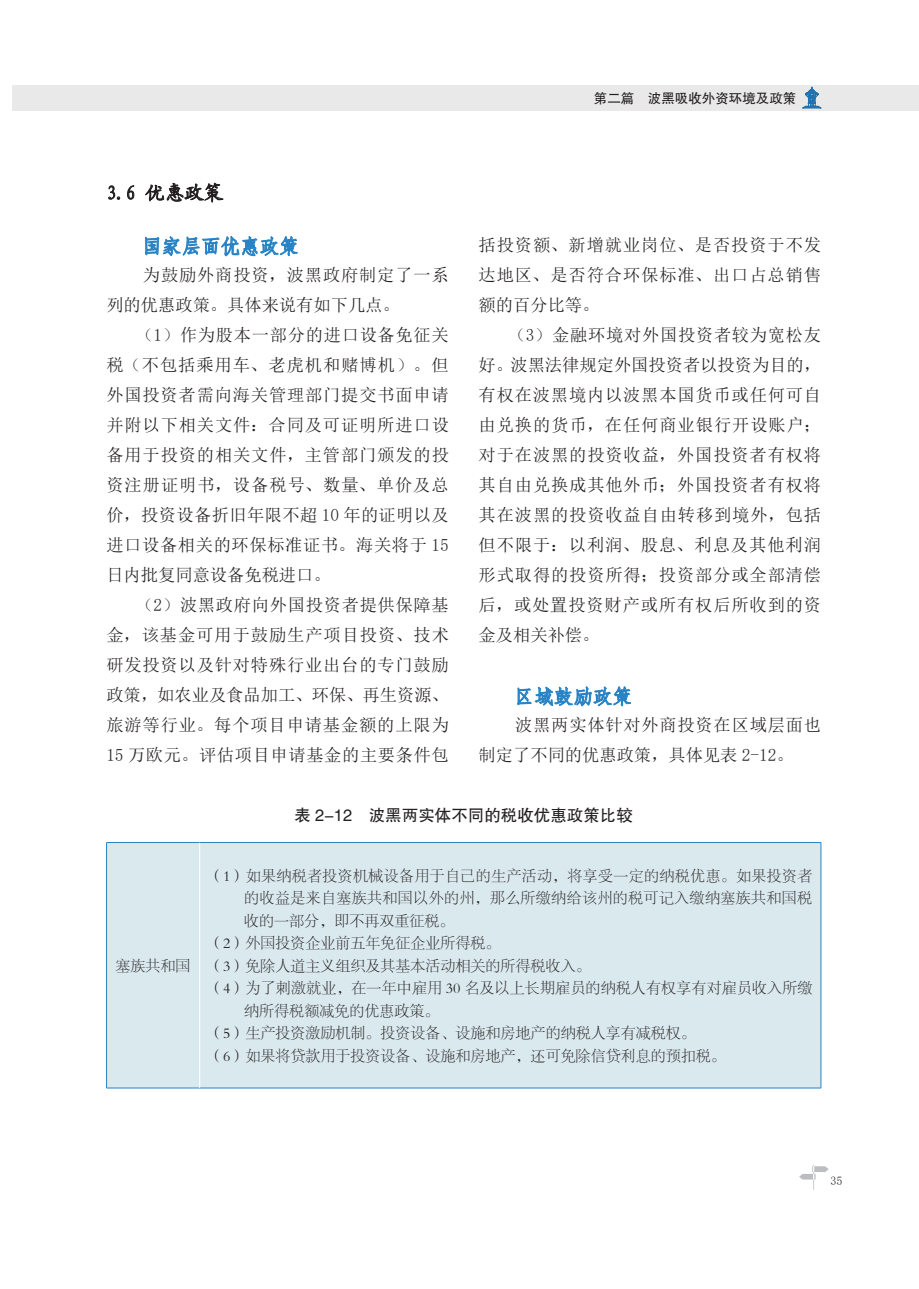
<style>
.page{position:relative;width:919px;height:1289px;background:#fff}
.page>*{position:absolute;margin:0;border:0;box-sizing:border-box;transform-origin:0 0}
.标题3{font:19.5px "H Yd 4 gj";color:#2783c5}
.标题2{font:19.5px "Kai Ti GB2312";color:#231f20}
.正文{font:17.25px/30px "Sim Sun";letter-spacing:.045em;color:#231f20;text-align:justify}
.表头{font:16.5px "FZHTJW GB1 0";color:#231f20}
.表内文{font:15px/22.5px "FZSYJW GB1 0";color:#231f20;text-align:justify}
.t1{font:13.5px "FZHTJW GB1 0";color:#231f20}
.t2{font:12px "Sim Sun";color:#231f20}
</style>
<div class="page">
<div style="left:13px;top:85px;width:905px;height:26px;background:#e9e9e9"></div>
<img style="left:799px;top:1165px;width:29px;height:24px">
<svg style="left:820px;top:1185px;width:8px;height:3px"></svg>
<svg style="left:802px;top:87px;width:19px;height:21px"></svg>
<svg style="left:108px;top:186px;width:12px;height:13px"></svg>
<svg style="left:127px;top:185px;width:7px;height:14px"></svg>
<svg style="left:145px;top:183px;width:78px;height:19px"></svg>
<svg style="left:145px;top:236px;width:152px;height:21px"></svg>
<svg style="left:517px;top:686px;width:113px;height:21px"></svg>
<div style="left:107px;top:843px;width:713px;height:244px;background:#dae9ee"></div>
<hr style="left:106px;top:842px;width:93px;height:1px;background:#2783c5">
<hr style="left:106px;top:842px;width:1px;height:245px;background:#2783c5">
<hr style="left:199px;top:842px;width:622px;height:1px;background:#2783c5">
<hr style="left:820px;top:842px;width:1px;height:245px;background:#2783c5">
<hr style="left:106px;top:1087px;width:93px;height:1px;background:#2783c5">
<hr style="left:199px;top:1087px;width:622px;height:1px;background:#2783c5">
<hr style="left:199px;top:842px;width:1px;height:245px;background:#fff">
<p class="t1" style="left:593px;top:90px;width:204px">第二篇 波黑吸收外资环境及政策</p>
<p class="标题2" style="left:106px;top:183px;width:118px">3.6 优惠政策</p>
<p class="标题3" style="left:142px;top:236px;width:157px">国家层面优惠政策</p>
<p class="正文" style="left:106px;top:260px;width:344px;text-indent:37px">为鼓励外商投资，波黑政府制定了一系列的优惠政策。具体来说有如下几点。</p>
<p class="正文" style="left:106px;top:320px;width:344px;text-indent:30px">（1）作为股本一部分的进口设备免征关税（不包括乘用车、老虎机和赌博机）。但外国投资者需向海关管理部门提交书面申请并附以下相关文件：合同及可证明所进口设备用于投资的相关文件，主管部门颁发的投资注册证明书，设备税号、数量、单价及总价，投资设备折旧年限不超 10 年的证明以及进口设备相关的环保标准证书。海关将于 15日内批复同意设备免税进口。</p>
<p class="正文" style="left:106px;top:590px;width:344px;text-indent:30px">（2）波黑政府向外国投资者提供保障基金，该基金可用于鼓励生产项目投资、技术研发投资以及针对特殊行业出台的专门鼓励政策，如农业及食品加工、环保、再生资源、旅游等行业。每个项目申请基金额的上限为15 万欧元。评估项目申请基金的主要条件包</p>
<p class="正文" style="left:478px;top:230px;width:344px">括投资额、新增就业岗位、是否投资于不发达地区、是否符合环保标准、出口占总销售额的百分比等。</p>
<p class="正文" style="left:478px;top:320px;width:344px;text-indent:30px">（3）金融环境对外国投资者较为宽松友好。波黑法律规定外国投资者以投资为目的，有权在波黑境内以波黑本国货币或任何可自由兑换的货币，在任何商业银行开设账户；对于在波黑的投资收益，外国投资者有权将其自由兑换成其他外币；外国投资者有权将其在波黑的投资收益自由转移到境外，包括但不限于：以利润、股息、利息及其他利润形式取得的投资所得；投资部分或全部清偿后，或处置投资财产或所有权后所收到的资金及相关补偿。</p>
<p class="标题3" style="left:514px;top:686px;width:118px">区域鼓励政策</p>
<p class="正文" style="left:478px;top:710px;width:344px;text-indent:37px">波黑两实体针对外商投资在区域层面也制定了不同的优惠政策，具体见表 2-12。</p>
<p class="表内文" style="left:115px;top:954px;width:76px">塞族共和国</p>
<p class="表头" style="left:294px;top:805px;width:340px">表 2-12　波黑两实体不同的税收优惠政策比较</p>
<p class="表内文" style="left:244px;top:864px;width:569px;text-indent:-36px">（1）如果纳税者投资机械设备用于自己的生产活动，将享受一定的纳税优惠。如果投资者的收益是来自塞族共和国以外的州，那么所缴纳给该州的税可记入缴纳塞族共和国税收的一部分，即不再双重征税。</p>
<p class="表内文" style="left:208px;top:932px;width:294px">（2）外国投资企业前五年免征企业所得税。</p>
<p class="表内文" style="left:208px;top:954px;width:384px">（3）免除人道主义组织及其基本活动相关的所得税收入。</p>
<p class="表内文" style="left:244px;top:977px;width:569px;text-indent:-36px">（4）为了刺激就业，在一年中雇用 30 名及以上长期雇员的纳税人有权享有对雇员收入所缴纳所得税额减免的优惠政策。</p>
<p class="表内文" style="left:208px;top:1022px;width:489px">（5）生产投资激励机制。投资设备、设施和房地产的纳税人享有减税权。</p>
<p class="表内文" style="left:208px;top:1044px;width:519px">（6）如果将贷款用于投资设备、设施和房地产，还可免除信贷利息的预扣税。</p>
<p class="t2" style="left:830px;top:1174px;width:13px">35</p>
</div>
